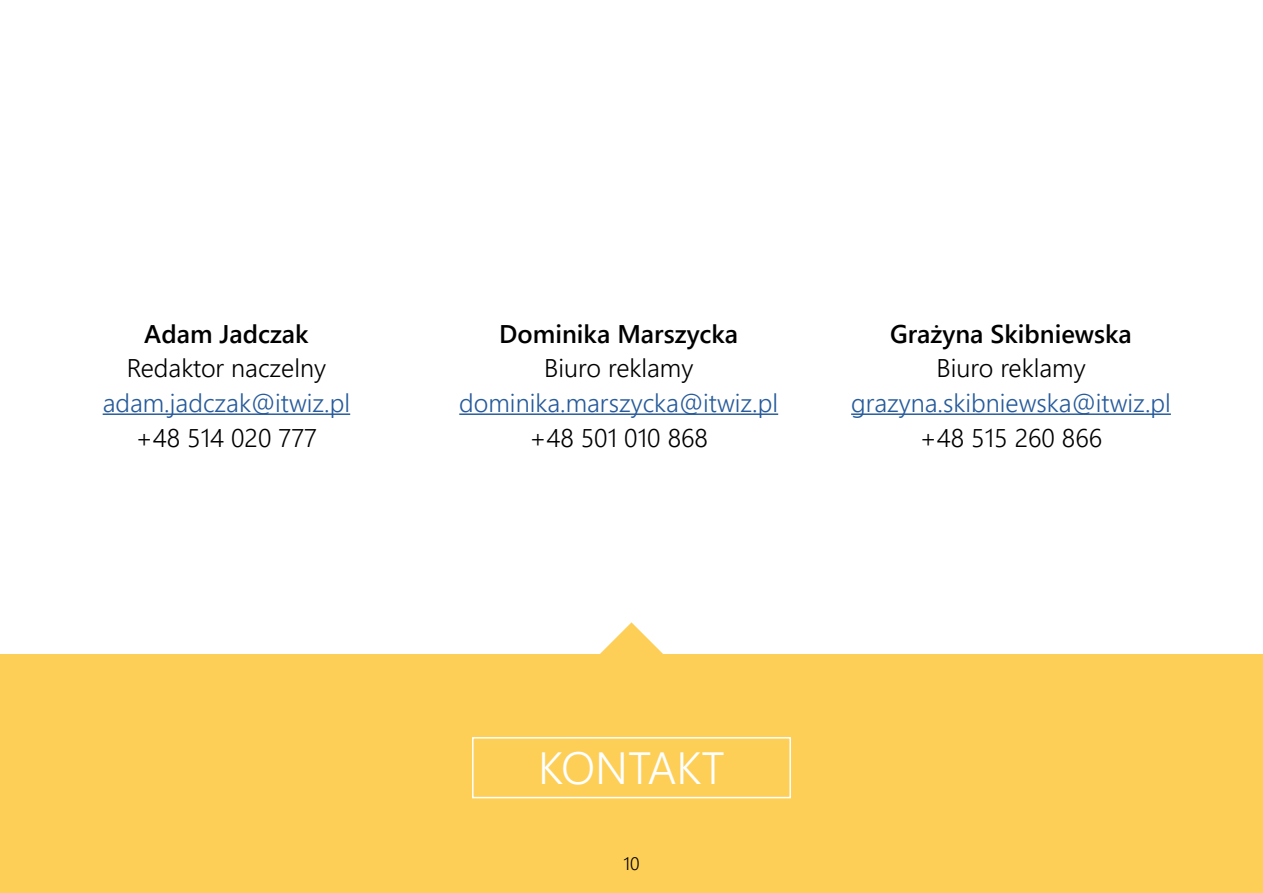
<style>
.page{position:relative;width:1263px;height:893px;background:#fff}
.page>*{position:absolute;margin:0;border:0;box-sizing:border-box;transform-origin:0 0}
.t1{font:300 45px "Segoe UI";color:#fff}
.t2{font:300 25.5px "Segoe UI";color:#000}
.t3{font:300 25.5px "Segoe UI";color:#275b9b}
.t4{font:600 25.5px "Segoe UI";color:#000}
.t5{font:300 18px "Segoe UI";color:#000}
</style>
<div class="page">
<svg style="left:574px;top:622px;width:115px;height:33px"></svg>
<div style="left:0;top:655px;width:1263px;height:238px;background:#fecf57"></div>
<hr style="left:103px;top:413px;width:247px;height:2px;background:#275b9b">
<div style="left:472px;top:737px;width:319px;height:61px;border:2px solid #fff"></div>
<hr style="left:459px;top:413px;width:319px;height:2px;background:#275b9b">
<hr style="left:851px;top:413px;width:320px;height:2px;background:#275b9b">
<p class="t4" style="left:144px;top:313px;width:166px">Adam Jadczak</p>
<p class="t2" style="left:127px;top:348px;width:201px">Redaktor naczelny</p>
<p class="t3" style="left:103px;top:382px;width:249px">adam.jadczak@itwiz.pl</p>
<p class="t2" style="left:136px;top:417px;width:183px">+48 514 020 777</p>
<p class="t4" style="left:499px;top:313px;width:240px">Dominika Marszycka</p>
<p class="t2" style="left:544px;top:348px;width:151px">Biuro reklamy</p>
<p class="t3" style="left:459px;top:382px;width:320px">dominika.marszycka@itwiz.pl</p>
<p class="t2" style="left:529px;top:417px;width:180px">+48 501 010 868</p>
<p class="t4" style="left:890px;top:313px;width:243px">Grażyna Skibniewska</p>
<p class="t2" style="left:936px;top:348px;width:151px">Biuro reklamy</p>
<p class="t3" style="left:851px;top:382px;width:321px">grazyna.skibniewska@itwiz.pl</p>
<p class="t2" style="left:920px;top:417px;width:184px">+48 515 260 866</p>
<h1 class="t1" style="left:538px;top:732px;width:188px">KONTAKT</h1>
<p class="t5" style="left:623px;top:849px;width:18px">10</p>
</div>
